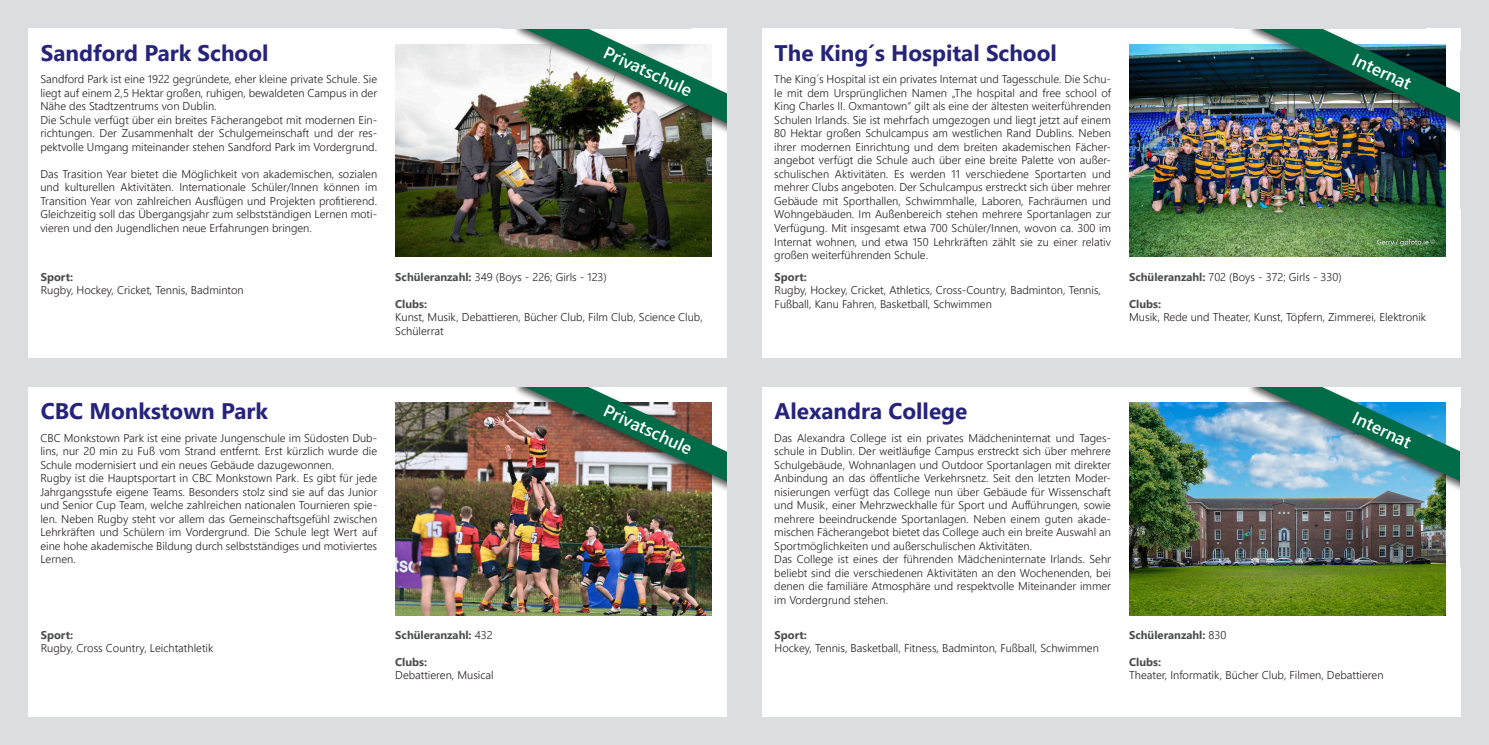
<style>
.page{position:relative;width:1489px;height:745px;background:#fff}
.page>*{position:absolute;margin:0;border:0;box-sizing:border-box;transform-origin:0 0}
.t1{font:700 22.5px "Segoe UI";color:#26237b}
.t2{font:600 17.5px "Segoe UI";color:#fff}
.t3{font:300 11.25px/13.5px "Segoe UI";color:#231f20;text-align:justify}
.t4{font:700 11.25px "Segoe UI";color:#4b4c4d}
.s1{font-weight:700;color:#4b4c4d}
.s2{font-weight:300;color:#231f20}
</style>
<div class="page">
<div style="left:0;top:0;width:1488px;height:744px;background:#dcdddf"></div>
<div style="left:28px;top:386px;width:698px;height:330px;background:#fff"></div>
<img style="left:395px;top:402px;width:316px;height:212px">
<div style="left:512px;top:358px;width:249px;height:142px;background:#231f20;opacity:.75"></div>
<img style="left:509px;top:355px;width:238px;height:130px">
<div style="left:501px;top:358px;width:190px;height:28px;background:#dcdddf"></div>
<div style="left:726px;top:408px;width:39px;height:158px;background:#dcdddf"></div>
<div style="left:28px;top:28px;width:698px;height:330px;background:#fff"></div>
<img style="left:395px;top:44px;width:316px;height:213px">
<div style="left:512px;top:0;width:249px;height:142px;background:#231f20;opacity:.75"></div>
<img style="left:509px;top:0;width:238px;height:127px">
<div style="left:501px;top:0;width:190px;height:28px;background:#dcdddf"></div>
<div style="left:726px;top:50px;width:39px;height:158px;background:#dcdddf"></div>
<div style="left:762px;top:386px;width:698px;height:330px;background:#fff"></div>
<img style="left:1129px;top:402px;width:315px;height:212px">
<div style="left:1246px;top:358px;width:242px;height:142px;background:#231f20;opacity:.75"></div>
<svg style="left:1243px;top:355px;width:237px;height:130px"></svg>
<div style="left:1224px;top:358px;width:201px;height:28px;background:#dcdddf"></div>
<div style="left:1460px;top:408px;width:28px;height:158px;background:#dcdddf"></div>
<div style="left:762px;top:28px;width:698px;height:330px;background:#fff"></div>
<img style="left:1129px;top:44px;width:315px;height:213px">
<div style="left:1246px;top:0;width:242px;height:142px;background:#231f20;opacity:.75"></div>
<img style="left:1243px;top:0;width:237px;height:127px">
<div style="left:1233px;top:0;width:192px;height:28px;background:#dcdddf"></div>
<div style="left:1460px;top:50px;width:28px;height:158px;background:#dcdddf"></div>
<p class="t1" style="left:41px;top:32px;width:229px">Sandford Park School</p>
<p class="t3" style="left:40px;top:71px;width:338px">Sandford Park ist eine 1922 gegründete, eher kleine private Schule. Sie liegt auf einem 2,5 Hektar großen, ruhigen, bewaldeten Campus in der Nähe des Stadtzentrums von Dublin.</p>
<p class="t3" style="left:40px;top:112px;width:338px">Die Schule verfügt über ein breites Fächerangebot mit modernen Ein&shy;richtungen. Der Zusammenhalt der Schulgemeinschaft und der res&shy;pektvolle Umgang miteinander stehen Sandford Park im Vordergrund.</p>
<p class="t3" style="left:40px;top:166px;width:338px">Das Trasition Year bietet die Möglichkeit von akademischen, sozialen und kulturellen Aktivitäten. Internationale Schüler/Innen können im Transition Year von zahlreichen Ausflügen und Projekten profitierend.<br>Gleichzeitig soll das Übergangsjahr zum selbstständigen Lernen moti&shy;vieren und den Jugendlichen neue Erfahrungen bringen.</p>
<p class="t4" style="left:41px;top:266px;width:34px">Sport:</p>
<p class="t3" style="left:41px;top:282px;width:204px">Rugby, Hockey, Cricket, Tennis, Badminton</p>
<p class="t2" style="left:612px;top:36px;width:97px;rotate:25deg">Privatschule</p>
<p class="t3" style="left:395px;top:268px;width:213px"><span class="s1">Schüleranzahl:</span> 349 (Boys - 226; Girls - 123)</p>
<p class="t4" style="left:395px;top:293px;width:33px">Clubs:</p>
<p class="t3" style="left:395px;top:309px;width:309px">Kunst, Musik, Debattieren, Bücher Club, Film Club, Science Club,<br>Schülerrat</p>
<p class="t1" style="left:41px;top:389px;width:229px">CBC Monkstown Park</p>
<p class="t3" style="left:40px;top:429px;width:338px">CBC Monkstown Park ist eine private Jungenschule im Südosten Dub&shy;lins, nur 20 min zu Fuß vom Strand entfernt. Erst kürzlich wurde die Schule modernisiert und ein neues Gebäude dazugewonnen.</p>
<p class="t3" style="left:40px;top:470px;width:338px">Rugby ist die Hauptsportart in CBC Monkstown Park. Es gibt für jede Jahrgangsstufe eigene Teams. Besonders stolz sind sie auf das Junior und Senior Cup Team, welche zahlreichen nationalen Tournieren spie&shy;len. Neben Rugby steht vor allem das Gemeinschaftsgefühl zwischen Lehrkräften und Schülern im Vordergrund. Die Schule legt Wert auf eine hohe akademische Bildung durch selbstständiges und motiviertes Lernen.</p>
<p class="t4" style="left:41px;top:623px;width:34px">Sport:</p>
<p class="t3" style="left:41px;top:640px;width:174px">Rugby, Cross Country, Leichtathletik</p>
<p class="t4" style="left:395px;top:623px;width:99px">Schüleranzahl: <span class="s2">432</span></p>
<p class="t4" style="left:395px;top:650px;width:33px">Clubs:</p>
<p class="t3" style="left:395px;top:667px;width:100px">Debattieren, Musical</p>
<p class="t2" style="left:612px;top:394px;width:97px;rotate:25deg">Privatschule</p>
<p class="t1" style="left:774px;top:32px;width:284px">The King´s Hospital School</p>
<p class="t3" style="left:774px;top:71px;width:338px">The King´s Hospital ist ein privates Internat und Tagesschule. Die Schu&shy;le mit dem Ursprünglichen Namen „The hospital and free school of King Charles II. Oxmantown“ gilt als eine der ältesten weiterführenden Schulen Irlands. Sie ist mehrfach umgezogen und liegt jetzt auf einem 80 Hektar großen Schulcampus am westlichen Rand Dublins. Neben ihrer modernen Einrichtung und dem breiten akademischen Fächer&shy;angebot verfügt die Schule auch über eine breite Palette von außer&shy;schulischen Aktivitäten. Es werden 11 verschiedene Sportarten und mehrer Clubs angeboten. Der Schulcampus erstreckt sich über mehrer Gebäude mit Sporthallen, Schwimmhalle, Laboren, Fachräumen und Wohngebäuden. Im Außenbereich stehen mehrere Sportanlagen zur Verfügung. Mit insgesamt etwa 700 Schüler/Innen, wovon ca. 300 im Internat wohnen, und etwa 150 Lehrkräften zählt sie zu einer relativ großen weiterführenden Schule.</p>
<p class="t4" style="left:774px;top:266px;width:34px">Sport:</p>
<p class="t3" style="left:774px;top:282px;width:328px">Rugby, Hockey, Cricket, Athletics, Cross-Country, Badminton, Tennis,<br>Fußball, Kanu Fahren, Basketball, Schwimmen</p>
<p class="t2" style="left:1360px;top:43px;width:64px;rotate:25deg">Internat</p>
<p class="t3" style="left:1129px;top:268px;width:214px"><span class="s1">Schüleranzahl:</span> 702 (Boys - 372; Girls - 330)</p>
<p class="t4" style="left:1129px;top:293px;width:33px">Clubs:</p>
<p class="t3" style="left:1129px;top:309px;width:298px">Musik, Rede und Theater, Kunst, Töpfern, Zimmerei, Elektronik</p>
<p class="t1" style="left:774px;top:389px;width:194px">Alexandra College</p>
<p class="t3" style="left:774px;top:429px;width:338px">Das Alexandra College ist ein privates Mädcheninternat und Tages&shy;schule in Dublin. Der weitläufige Campus erstreckt sich über mehrere Schulgebäude, Wohnanlagen und Outdoor Sportanlagen mit direkter Anbindung an das öffentliche Verkehrsnetz. Seit den letzten Moder&shy;nisierungen verfügt das College nun über Gebäude für Wissenschaft und Musik, einer Mehrzweckhalle für Sport und Aufführungen, sowie mehrere beeindruckende Sportanlagen. Neben einem guten akade&shy;mischen Fächerangebot bietet das College auch ein breite Auswahl an Sportmöglichkeiten und außerschulischen Aktivitäten.</p>
<p class="t3" style="left:774px;top:551px;width:338px">Das College ist eines der führenden Mädcheninternate Irlands. Sehr beliebt sind die verschiedenen Aktivitäten an den Wochenenden, bei denen die familiäre Atmosphäre und respektvolle Miteinander immer im Vordergrund stehen.</p>
<p class="t4" style="left:774px;top:623px;width:34px">Sport:</p>
<p class="t3" style="left:774px;top:640px;width:326px">Hockey, Tennis, Basketball, Fitness, Badminton, Fußball, Schwimmen</p>
<p class="t2" style="left:1360px;top:401px;width:64px;rotate:25deg">Internat</p>
<p class="t4" style="left:1129px;top:623px;width:99px">Schüleranzahl: <span class="s2">830</span></p>
<p class="t4" style="left:1129px;top:650px;width:33px">Clubs:</p>
<p class="t3" style="left:1129px;top:667px;width:256px">Theater, Informatik, Bücher Club, Filmen, Debattieren</p>
</div>
